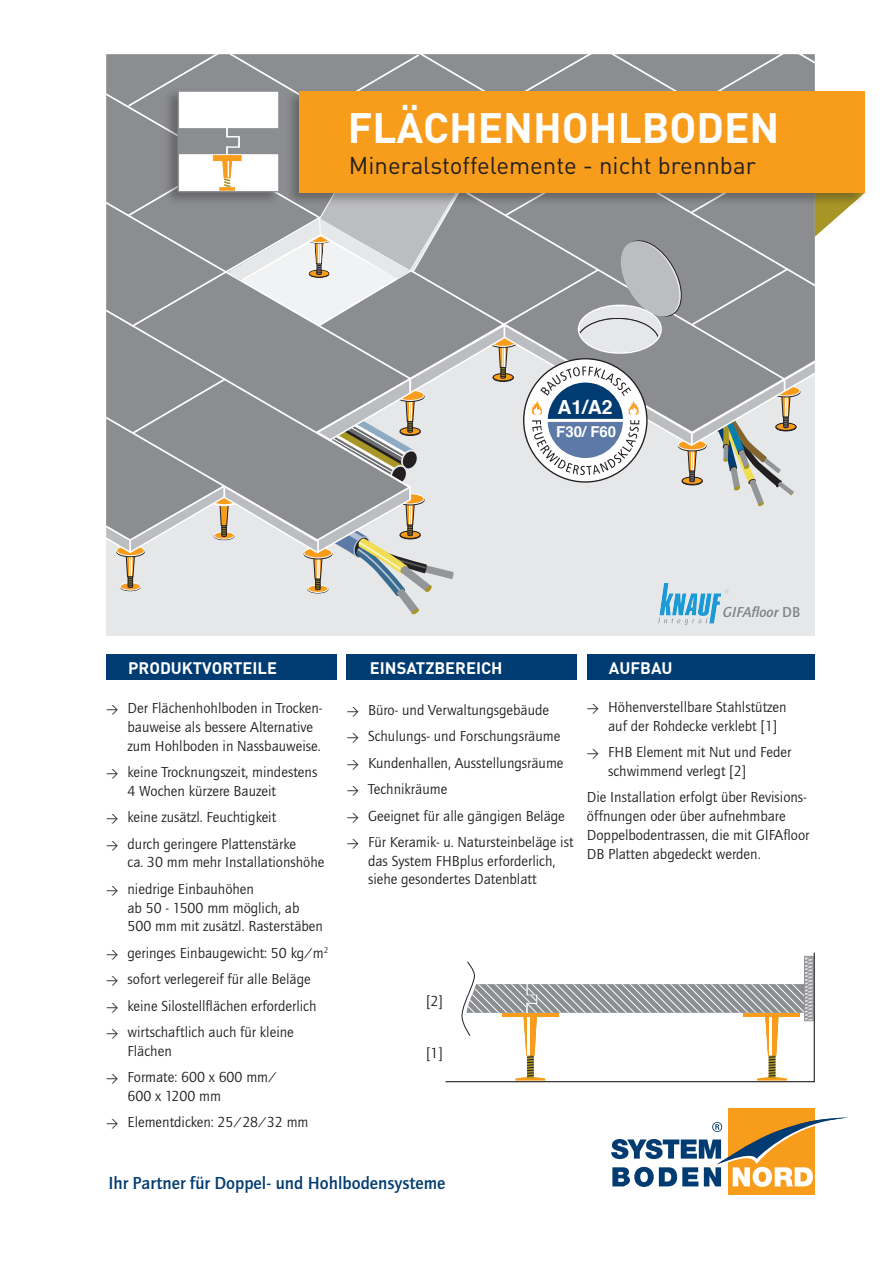
<style>
.page{position:relative;width:893px;height:1263px;background:#fff}
.page>*{position:absolute;margin:0;border:0;box-sizing:border-box;transform-origin:0 0}
.t1{font:700 42px "DIN";color:#fff}
.t2{font:24px "DIN";color:#231f20}
.t3{font:700 19.5px "Helvetica";color:#fff}
.t4{font:500 18px "Quay Sans";color:#003b71}
.t5{font:700 16.5px "DIN";color:#fff}
.t6{font:15px/26.4px "Quay Sans";color:#231f20}
.t7{font:700 15px "Helvetica";color:#fff}
.t8{font:italic 500 14.85px "Quay Sans";color:#808285}
.s1{font-style:normal}
.s2{font-family:"DIN";font-size:12px}
</style>
<div class="page">
<div style="left:106px;top:54px;width:709px;height:582px;background:#e6e7e9"></div>
<div style="left:120px;top:583px;width:21px;height:8px;border:1px solid #231f20;border-radius:50%"></div>
<svg style="left:120px;top:583px;width:20px;height:7px"></svg>
<div style="left:120px;top:582px;width:21px;height:8px;border:1px solid #fff;border-radius:50%"></div>
<div style="left:116px;top:546px;width:29px;height:11px;border:1px solid #231f20;border-radius:50%"></div>
<svg style="left:116px;top:545px;width:28px;height:11px"></svg>
<div style="left:116px;top:545px;width:29px;height:11px;border:1px solid #fff;border-radius:50%"></div>
<svg style="left:125px;top:542px;width:11px;height:46px"></svg>
<svg style="left:106px;top:54px;width:709px;height:488px"></svg>
<svg style="left:577px;top:235px;width:105px;height:123px"></svg>
<svg style="left:815px;top:206px;width:35px;height:31px"></svg>
<div style="left:729px;top:1108px;width:86px;height:87px;background:#f89c1c"></div>
<svg style="left:611px;top:1117px;width:237px;height:70px"></svg>
<div style="left:587px;top:654px;width:228px;height:26px;background:#003b71"></div>
<div style="left:346px;top:654px;width:231px;height:26px;background:#003b71"></div>
<div style="left:106px;top:654px;width:231px;height:26px;background:#003b71"></div>
<div style="left:285px;top:88px;width:582px;height:118px;background:#231f20;opacity:.35"></div>
<div style="left:300px;top:91px;width:565px;height:102px;background:#f89c1c"></div>
<hr style="left:446px;top:1081px;width:368px;height:1px;background:#231f20">
<hr style="left:814px;top:952px;width:1px;height:130px;background:#231f20">
<svg style="left:461px;top:956px;width:353px;height:124px"></svg>
<img style="left:658px;top:584px;width:70px;height:41px">
<svg style="left:524px;top:359px;width:123px;height:123px"></svg>
<svg style="left:532px;top:366px;width:107px;height:109px;background:#9cacbd"></svg>
<hr style="left:546px;top:419px;width:79px;height:3px;background:#fff">
<div style="left:163px;top:87px;width:118px;height:119px;background:#231f20;opacity:.35"></div>
<div style="left:178px;top:91px;width:101px;height:101px;background:#fff"></div>
<div style="left:178px;top:90px;width:102px;height:102px;border:1px solid #8b8d90"></div>
<svg style="left:219px;top:372px;width:235px;height:243px"></svg>
<svg style="left:498px;top:326px;width:10px;height:53px"></svg>
<svg style="left:178px;top:119px;width:294px;height:209px"></svg>
<h1 class="t1" style="left:348px;top:100px;width:321px">FLÄCHENHOHLBOD</h1>
<h1 class="t1" style="left:724px;top:100px;width:50px">EN</h1>
<h2 class="t2" style="left:349px;top:150px;width:408px">Mineralstoffelemente - nicht brennbar</h2>
<h3 class="t3" style="left:557px;top:391px;width:57px">A1/A2</h3>
<p class="t7" style="left:556px;top:419px;width:62px">F30/ F60</p>
<p class="t5" style="left:128px;top:657px;width:148px">PRODUKTVORTEILE</p>
<p class="t5" style="left:370px;top:657px;width:134px">EINSATZBEREICH</p>
<p class="t5" style="left:609px;top:657px;width:65px">AUFBAU</p>
<p class="t8" style="left:723px;top:603px;width:79px">GIFAfloor <span class="s1">DB</span></p>
<p class="t6" style="left:127px;top:699px;width:197px;line-height:18.8px;text-indent:-21px"><span class="s2">&gt;</span> Der Flächenhohlboden in Trocken&shy;bauweise als bessere Alternative zum Hohlboden in Nassbauweise.</p>
<p class="t6" style="left:127px;top:763px;width:191px;line-height:18.8px;text-indent:-21px"><span class="s2">&gt;</span> keine Trocknungszeit, mindestens<br>4 Wochen kürzere Bauzeit</p>
<p class="t6" style="left:106px;top:804px;width:191px"><span class="s2">&gt;</span> keine zusätzl. Feuchtigkeit<br><span class="s2">&gt;</span> durch geringere Plattenstärke</p>
<p class="t6" style="left:106px;top:849px;width:220px;text-indent:21px">ca. 30 mm mehr Installationshöhe <span class="s2">&gt;</span> niedrige Einbauhöhen</p>
<p class="t6" style="left:127px;top:898px;width:197px;line-height:18.8px">ab 50 - 1500 mm möglich, ab<br>500 mm mit zusätzl. Rasterstäben</p>
<p class="t6" style="left:106px;top:940px;width:224px"><span class="s2">&gt;</span> geringes Einbaugewicht: 50 kg/m<sup>2 </sup><span class="s2">&gt;</span> sofort verlegereif für alle Beläge<br><span class="s2">&gt;</span> keine Silostellflächen erforderlich <span class="s2">&gt;</span> wirtschaftlich auch für kleine</p>
<p class="t6" style="left:106px;top:1038px;width:172px;text-indent:21px">Flächen<br><span class="s2">&gt;</span> Formate: 600 x 600 mm/</p>
<p class="t6" style="left:106px;top:1083px;width:204px;text-indent:21px">600 x 1200 mm<br><span class="s2">&gt;</span> Elementdicken: 25/28/32 mm</p>
<p class="t6" style="left:347px;top:697px;width:228px"><span class="s2">&gt;</span> Büro- und Verwaltungsgebäude<br><span class="s2">&gt;</span> Schulungs- und Forschungsräume <span class="s2">&gt;</span> Kundenhallen, Ausstellungsräume <span class="s2">&gt;</span> Technikräume<br><span class="s2">&gt;</span> Geeignet für alle gängigen Beläge <span class="s2">&gt;</span> Für Keramik- u. Natursteinbeläge ist</p>
<p class="t6" style="left:368px;top:851px;width:189px;line-height:18.8px">das System FHBplus erforderlich, siehe gesondertes Datenblatt</p>
<p class="t6" style="left:608px;top:698px;width:180px;line-height:18.8px;text-indent:-21px"><span class="s2">&gt;</span> Höhenverstellbare Stahlstützen auf der Rohdecke verklebt [1]</p>
<p class="t6" style="left:608px;top:743px;width:185px;line-height:18.8px;text-indent:-21px"><span class="s2">&gt;</span> FHB Element mit Nut und Feder schwimmend verlegt [2]</p>
<p class="t6" style="left:587px;top:788px;width:224px;line-height:18.8px">Die Installation erfolgt über Revisions&shy;öffnungen oder über aufnehmbare Doppelbodentrassen, die mit GIFAfoor DB Platten abgedeckt werden.</p>
<p class="t6" style="left:426px;top:988px;width:18px">[2]</p>
<p class="t6" style="left:426px;top:1040px;width:18px">[1]</p>
<p class="t4" style="left:108px;top:1173px;width:338px">Ihr Partner für Doppel- und Hohlbodensysteme</p>
</div>
